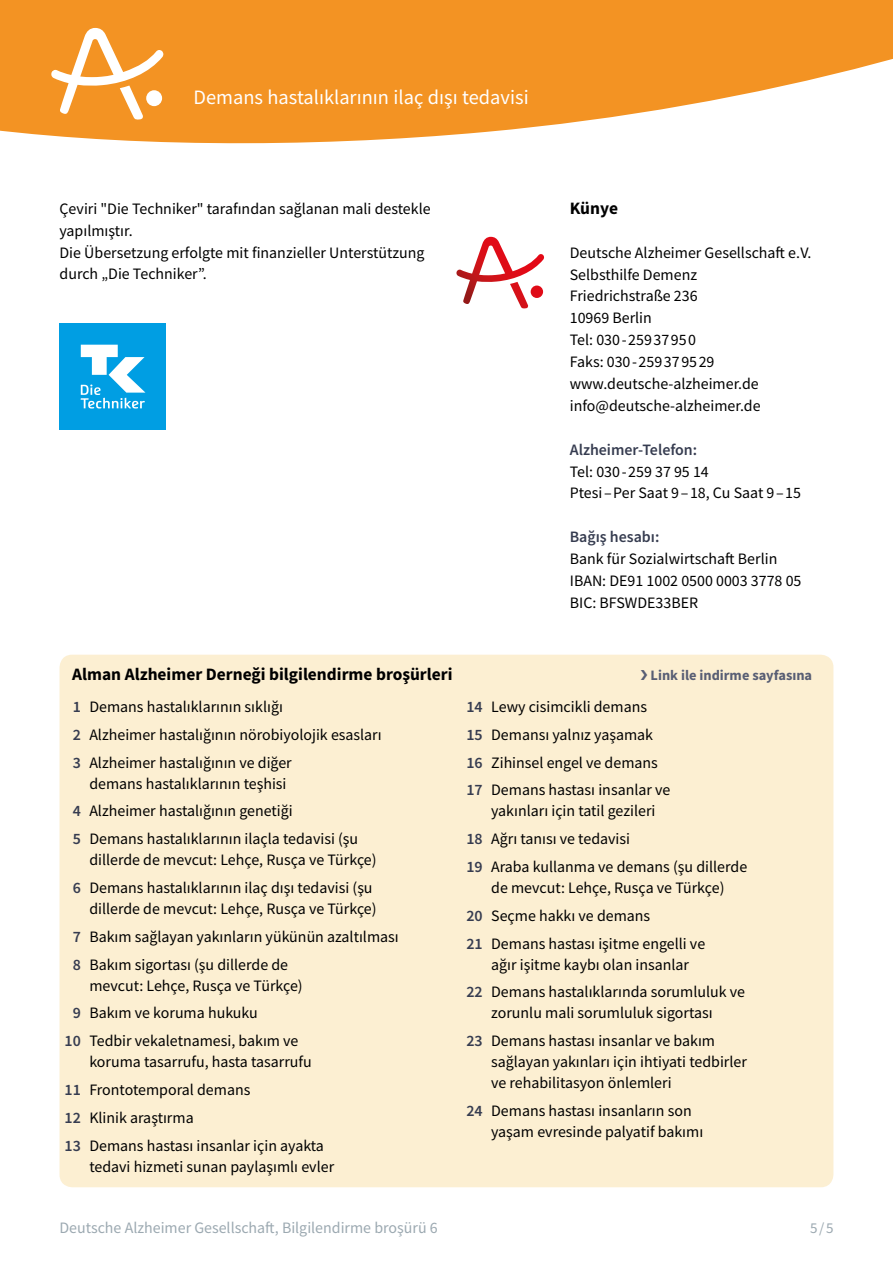
<style>
.page{position:relative;width:893px;height:1263px;background:#fff}
.page>*{position:absolute;margin:0;border:0;box-sizing:border-box;transform-origin:0 0}
.t1{font:20.4px "Source Sans Pro";color:#fff}
.Zwischenüberschrift{font:700 17.4px "Source Sans Pro";color:#000}
.fließtext_ohne-Absta{font:15.9px/21px "Source Sans Pro";color:#000}
.daten_links{font:15.9px/21.9px "Source Sans Pro";color:#000}
.t2{font:15.9px "Source Sans Pro";color:#9ca9b1}
.fließtext_ohne-Absta-2{font:600 15.9px "Source Sans Pro";color:#363c50}
.t3{font:15px "Source Sans Pro";color:#9ca9b1}
.Zwischenüberschrift-2{font:700 14.4px "Source Sans Pro";color:#585e74}
.s1{font-weight:600;color:#363c50}
</style>
<div class="page">
<svg style="left:0;top:0;width:893px;height:143px;fill:#f39323"></svg>
<svg style="left:51px;top:28px;width:112px;height:92px"></svg>
<div style="left:60px;top:323px;width:106px;height:107px;background:#009ee3"></div>
<svg style="left:81px;top:345px;width:64px;height:63px"></svg>
<div style="left:60px;top:655px;width:773px;height:532px;background:#fcefd2;border-radius:13px"></div>
<svg style="left:456px;top:237px;width:88px;height:72px"></svg>
<p class="t1" style="left:193px;top:84px;width:337px">Demans hastalıklarının ilaç dışı tedavisi</p>
<p class="fließtext_ohne-Absta" style="left:60px;top:197px;width:373px;line-height:21.9px">Çeviri "Die Techniker" tarafından sağlanan mali destekle yapılmıştır.<br>Die Übersetzung erfolgte mit finanzieller Unterstützung durch „Die Techniker”.</p>
<p class="Zwischenüberschrift" style="left:570px;top:196px;width:50px">Künye</p>
<p class="daten_links" style="left:570px;top:241px;width:243px">Deutsche Alzheimer Gesellschaft e. V.</p>
<p class="daten_links" style="left:570px;top:263px;width:192px">Selbsthilfe Demenz<br>Friedrichstraße 236<br>10969 Berlin<br>Tel: 030 - 259 37 95 0<br>Faks: 030 - 259 37 95 29 www.deutsche-alzheimer.de info@deutsche-alzheimer.de</p>
<p class="fließtext_ohne-Absta-2" style="left:570px;top:439px;width:129px">Alzheimer-Telefon:</p>
<p class="daten_links" style="left:570px;top:460px;width:141px">Tel: 030 - 259 37 95 14</p>
<p class="daten_links" style="left:570px;top:482px;width:233px">Ptesi – Per Saat 9 – 18, Cu Saat 9 – 15</p>
<p class="fließtext_ohne-Absta-2" style="left:570px;top:527px;width:91px">Bağış hesabı:</p>
<p class="daten_links" style="left:570px;top:548px;width:209px">Bank für Sozialwirtschaft Berlin</p>
<p class="daten_links" style="left:570px;top:570px;width:233px">IBAN: DE91 1002 0500 0003 3778 05</p>
<p class="daten_links" style="left:570px;top:592px;width:130px">BIC: BFSWDE33BER</p>
<p class="Zwischenüberschrift" style="left:72px;top:663px;width:382px">Alman Alzheimer Derneği bilgilendirme broşürleri</p>
<p class="fließtext_ohne-Absta" style="left:73px;top:696px;width:212px"><span class="s1">1</span> Demans hastalıklarının sıklığı</p>
<p class="fließtext_ohne-Absta" style="left:73px;top:724px;width:311px"><span class="s1">2</span> Alzheimer hastalığının nörobiyolojik esasları</p>
<p class="fließtext_ohne-Absta" style="left:89px;top:752px;width:204px;text-indent:-17px"><span class="s1">3</span> Alzheimer hastalığının ve diğer demans hastalıklarının teşhisi</p>
<p class="fließtext_ohne-Absta" style="left:73px;top:800px;width:222px"><span class="s1">4</span> Alzheimer hastalığının genetiği</p>
<p class="fließtext_ohne-Absta" style="left:89px;top:828px;width:289px;text-indent:-17px"><span class="s1">5</span> Demans hastalıklarının ilaçla tedavisi (şu dillerde de mevcut: Lehçe, Rusça ve Türkçe)</p>
<p class="fließtext_ohne-Absta" style="left:73px;top:877px;width:305px;text-align:right"><span class="s1">6</span> Demans hastalıklarının ilaç dışı tedavisi (şu dillerde de mevcut: Lehçe, Rusça ve Türkçe)</p>
<p class="fließtext_ohne-Absta" style="left:73px;top:926px;width:328px"><span class="s1">7</span> Bakım sağlayan yakınların yükünün azaltılması</p>
<p class="fließtext_ohne-Absta" style="left:89px;top:954px;width:215px;text-indent:-17px"><span class="s1">8</span> Bakım sigortası (şu dillerde de mevcut: Lehçe, Rusça ve Türkçe)</p>
<p class="fließtext_ohne-Absta" style="left:73px;top:1002px;width:187px"><span class="s1">9</span> Bakım ve koruma hukuku</p>
<p class="fließtext_ohne-Absta" style="left:89px;top:1030px;width:224px;text-indent:-25px"><span class="s1">10</span> Tedbir vekaletnamesi, bakım ve koruma tasarrufu, hasta tasarrufu</p>
<p class="fließtext_ohne-Absta" style="left:65px;top:1079px;width:187px"><span class="s1">11</span> Frontotemporal demans</p>
<p class="fließtext_ohne-Absta" style="left:65px;top:1107px;width:131px"><span class="s1">12</span> Klinik araştırma</p>
<p class="fließtext_ohne-Absta" style="left:89px;top:1135px;width:246px;text-indent:-25px"><span class="s1">13</span> Demans hastası insanlar için ayakta tedavi hizmeti sunan paylaşımlı evler</p>
<p class="Zwischenüberschrift-2" style="left:640px;top:666px;width:173px">❯ Link ile indirme sayfasına</p>
<p class="fließtext_ohne-Absta" style="left:466px;top:696px;width:182px"><span class="s1">14</span> Lewy cisimcikli demans</p>
<p class="fließtext_ohne-Absta" style="left:466px;top:724px;width:188px"><span class="s1">15</span> Demansı yalnız yaşamak</p>
<p class="fließtext_ohne-Absta" style="left:466px;top:752px;width:193px"><span class="s1">16</span> Zihinsel engel ve demans</p>
<p class="fließtext_ohne-Absta" style="left:491px;top:779px;width:181px;text-indent:-25px"><span class="s1">17</span> Demans hastası insanlar ve yakınları için tatil gezileri</p>
<p class="fließtext_ohne-Absta" style="left:466px;top:828px;width:165px"><span class="s1">18</span> Ağrı tanısı ve tedavisi</p>
<p class="fließtext_ohne-Absta" style="left:466px;top:856px;width:282px;text-align:center"><span class="s1">19</span> Araba kullanma ve demans (şu dillerde de mevcut: Lehçe, Rusça ve Türkçe)</p>
<p class="fließtext_ohne-Absta" style="left:466px;top:905px;width:185px"><span class="s1">20</span> Seçme hakkı ve demans</p>
<p class="fließtext_ohne-Absta" style="left:466px;top:933px;width:240px;text-align:center"><span class="s1">21</span> Demans hastası işitme engelli ve ağır işitme kaybı olan insanlar</p>
<p class="fließtext_ohne-Absta" style="left:466px;top:981px;width:280px;text-align:center"><span class="s1">22</span> Demans hastalıklarında sorumluluk ve zorunlu mali sorumluluk sigortası</p>
<p class="fließtext_ohne-Absta" style="left:491px;top:1030px;width:257px;text-indent:-25px"><span class="s1">23</span> Demans hastası insanlar ve bakım sağlayan yakınları için ihtiyati tedbirler ve rehabilitasyon önlemleri</p>
<p class="fließtext_ohne-Absta" style="left:491px;top:1100px;width:214px;text-indent:-25px"><span class="s1">24</span> Demans hastası insanların son yaşam evresinde palyatif bakımı</p>
<p class="t2" style="left:60px;top:1218px;width:380px">Deutsche Alzheimer Gesellschaft, Bilgilendirme broşürü 6</p>
<p class="t3" style="left:810px;top:1219px;width:25px">5 / 5</p>
</div>
